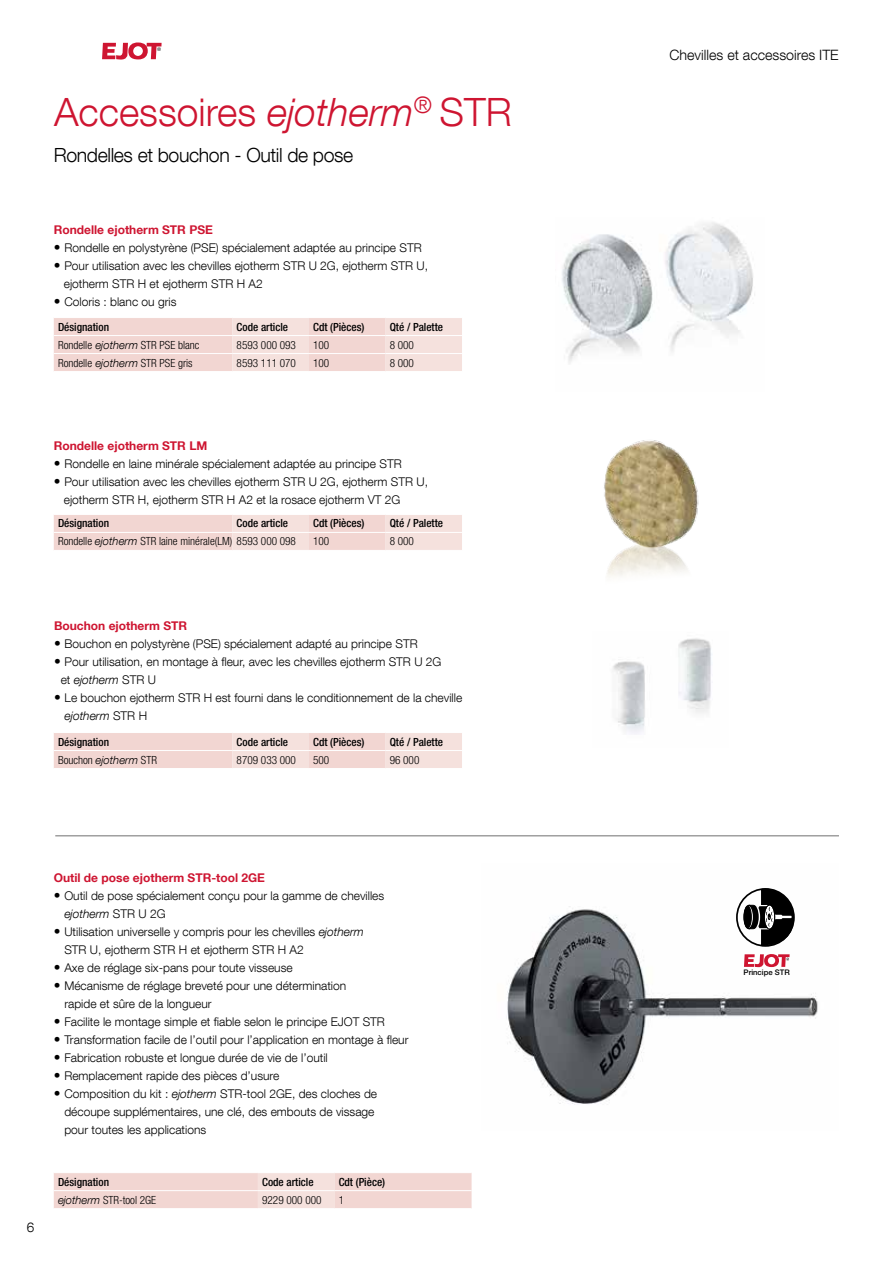
<style>
.page{position:relative;width:893px;height:1263px;background:#fff}
.page>*{position:absolute;margin:0;border:0;box-sizing:border-box;transform-origin:0 0}
.t1{font:300 39px "Helvetica Neue LT Com";color:#ce1531}
.t2{font:300 19.5px "Helvetica Neue LT Com";letter-spacing:-.02em;color:#000}
.t3{font:300 14.25px "Helvetica Neue LT Com";color:#000}
.t4{font:300 13.5px "Helvetica Neue LT Com";color:#000}
.t5{font:300 12px/18px "Helvetica Neue LT Com";color:#000}
.t6{font:700 12px "Helvetica Neue LT Com";color:#ce1531}
.t7{font:300 condensed 11.25px "Helvetica Neue LT Com";color:#000}
.t8{font:500 condensed 11.25px "Helvetica Neue LT Com";color:#000}
.t9{font:500 7.65px "Helvetica Neue LT Com";color:#000}
.s1{font-style:italic}
.s2{font-size:13.5px}
.s3{font-style:italic;font-stretch:normal}
</style>
<div class="page">
<svg style="left:102px;top:42px;width:60px;height:18px"></svg>
<img style="left:613px;top:638px;width:99px;height:96px">
<img style="left:562px;top:222px;width:193px;height:142px">
<img style="left:604px;top:440px;width:95px;height:137px">
<svg style="left:54px;top:318px;width:408px;height:53px;background:#f3dad6"></svg>
<hr style="left:54px;top:335px;width:178px;height:1px;background:#fff">
<hr style="left:232px;top:335px;width:77px;height:1px;background:#fff">
<hr style="left:309px;top:335px;width:76px;height:1px;background:#fff">
<hr style="left:385px;top:335px;width:77px;height:1px;background:#fff">
<hr style="left:54px;top:353px;width:178px;height:1px;background:#fff">
<hr style="left:232px;top:353px;width:77px;height:1px;background:#fff">
<hr style="left:309px;top:353px;width:76px;height:1px;background:#fff">
<hr style="left:385px;top:353px;width:77px;height:1px;background:#fff">
<svg style="left:54px;top:515px;width:408px;height:35px;background:#f3dad6"></svg>
<hr style="left:54px;top:532px;width:178px;height:1px;background:#fff">
<hr style="left:232px;top:532px;width:77px;height:1px;background:#fff">
<hr style="left:309px;top:532px;width:76px;height:1px;background:#fff">
<hr style="left:385px;top:532px;width:77px;height:1px;background:#fff">
<svg style="left:54px;top:733px;width:408px;height:35px;background:#f3dad6"></svg>
<hr style="left:54px;top:750px;width:178px;height:1px;background:#fff">
<hr style="left:232px;top:750px;width:77px;height:1px;background:#fff">
<hr style="left:309px;top:750px;width:76px;height:1px;background:#fff">
<hr style="left:385px;top:750px;width:77px;height:1px;background:#fff">
<hr style="left:55px;top:835px;width:784px;height:1px;background:#706f6f">
<svg style="left:54px;top:1173px;width:418px;height:35px;background:#f2d8d4"></svg>
<hr style="left:54px;top:1190px;width:204px;height:1px;background:#fff">
<hr style="left:258px;top:1190px;width:76px;height:1px;background:#fff">
<hr style="left:334px;top:1190px;width:138px;height:1px;background:#fff">
<img style="left:507px;top:894px;width:311px;height:211px">
<svg style="left:744px;top:954px;width:46px;height:13px"></svg>
<div style="left:736px;top:888px;width:59px;height:59px;border:2px solid #000;border-radius:50%"></div>
<div style="left:743px;top:905px;width:11px;height:24px;border:1px solid #000;border-radius:50%"></div>
<svg style="left:748px;top:888px;width:46px;height:57px"></svg>
<div style="left:744px;top:906px;width:7px;height:22px;background:#000;border-radius:50%"></div>
<div style="left:744px;top:906px;width:8px;height:22px;border:1px solid #000;border-radius:50%"></div>
<h1 class="t1" style="left:54px;top:88px;width:459px">Accessoires <span class="s1">ejotherm</span><sup>®</sup> STR</h1>
<h2 class="t2" style="left:54px;top:143px;width:301px">Rondelles et bouchon - Outil de pose</h2>
<p class="t6" style="left:54px;top:222px;width:161px">Rondelle ejotherm STR PSE</p>
<p class="t5" style="left:54px;top:238px;width:369px"><span class="s2">•</span> Rondelle en polystyrène (PSE) spécialement adaptée au principe STR</p>
<p class="t5" style="left:64px;top:256px;width:366px;text-indent:-10px"><span class="s2">•</span> Pour utilisation avec les chevilles ejotherm STR U 2G, ejotherm STR U, ejotherm STR H et ejotherm STR H A2</p>
<p class="t5" style="left:54px;top:292px;width:124px"><span class="s2">•</span> Coloris : blanc ou gris</p>
<p class="t8" style="left:58px;top:320px;width:53px">Désignation</p>
<p class="t8" style="left:237px;top:320px;width:53px">Code article</p>
<p class="t8" style="left:313px;top:320px;width:53px">Cdt (Pièces)</p>
<p class="t8" style="left:390px;top:320px;width:55px">Qté / Palette</p>
<p class="t7" style="left:58px;top:338px;width:143px">Rondelle <span class="s3">ejotherm</span> STR PSE blanc</p>
<p class="t7" style="left:237px;top:338px;width:61px">8593 000 093</p>
<p class="t7" style="left:313px;top:338px;width:18px">100</p>
<p class="t7" style="left:390px;top:338px;width:26px">8 000</p>
<p class="t7" style="left:58px;top:356px;width:136px">Rondelle <span class="s3">ejotherm</span> STR PSE gris</p>
<p class="t7" style="left:237px;top:356px;width:61px">8593 111 070</p>
<p class="t7" style="left:313px;top:356px;width:18px">100</p>
<p class="t7" style="left:390px;top:356px;width:26px">8 000</p>
<p class="t6" style="left:54px;top:438px;width:155px">Rondelle ejotherm STR LM</p>
<p class="t5" style="left:54px;top:454px;width:349px"><span class="s2">•</span> Rondelle en laine minérale spécialement adaptée au principe STR</p>
<p class="t5" style="left:64px;top:472px;width:366px;text-indent:-10px"><span class="s2">•</span> Pour utilisation avec les chevilles ejotherm STR U 2G, ejotherm STR U, ejotherm STR H, ejotherm STR H A2 et la rosace ejotherm VT 2G</p>
<p class="t8" style="left:58px;top:517px;width:53px">Désignation</p>
<p class="t8" style="left:237px;top:517px;width:53px">Code article</p>
<p class="t8" style="left:313px;top:517px;width:53px">Cdt (Pièces)</p>
<p class="t8" style="left:390px;top:517px;width:55px">Qté / Palette</p>
<p class="t7" style="left:58px;top:535px;width:239px">Rondelle <span class="s3">ejotherm</span> STR laine minérale(LM) 8593 000 098</p>
<p class="t7" style="left:313px;top:535px;width:18px">100</p>
<p class="t7" style="left:390px;top:535px;width:26px">8 000</p>
<p class="t6" style="left:54px;top:618px;width:135px">Bouchon ejotherm STR</p>
<p class="t5" style="left:54px;top:634px;width:365px"><span class="s2">•</span> Bouchon en polystyrène (PSE) spécialement adapté au principe STR</p>
<p class="t5" style="left:61px;top:652px;width:382px;text-indent:-7px"><span class="s2">•</span> Pour utilisation, en montage à fleur, avec les chevilles ejotherm STR U 2G et <span class="s1">ejotherm</span> STR U</p>
<p class="t5" style="left:65px;top:688px;width:399px;text-indent:-11px"><span class="s2">•</span> Le bouchon ejotherm STR H est fourni dans le conditionnement de la cheville <span class="s1">ejotherm</span> STR H</p>
<p class="t8" style="left:58px;top:735px;width:53px">Désignation</p>
<p class="t8" style="left:237px;top:735px;width:53px">Code article</p>
<p class="t8" style="left:313px;top:735px;width:53px">Cdt (Pièces)</p>
<p class="t8" style="left:390px;top:735px;width:55px">Qté / Palette</p>
<p class="t7" style="left:58px;top:753px;width:100px">Bouchon <span class="s3">ejotherm</span> STR</p>
<p class="t7" style="left:237px;top:753px;width:61px">8709 033 000</p>
<p class="t7" style="left:313px;top:753px;width:18px">500</p>
<p class="t7" style="left:390px;top:753px;width:31px">96 000</p>
<p class="t4" style="left:27px;top:1219px;width:9px">6</p>
<p class="t6" style="left:54px;top:870px;width:213px">Outil de pose ejotherm STR-tool 2GE</p>
<p class="t5" style="left:64px;top:886px;width:321px;text-indent:-11px"><span class="s2">•</span> Outil de pose spécialement conçu pour la gamme de chevilles <span class="s1">ejotherm</span> STR U 2G</p>
<p class="t5" style="left:64px;top:922px;width:301px;text-indent:-11px"><span class="s2">•</span> Utilisation universelle y compris pour les chevilles <span class="s1">ejotherm<br></span>STR U, ejotherm STR H et ejotherm STR H A2</p>
<p class="t5" style="left:54px;top:958px;width:240px"><span class="s2">•</span> Axe de réglage six-pans pour toute visseuse</p>
<p class="t5" style="left:64px;top:976px;width:283px;text-indent:-11px"><span class="s2">•</span> Mécanisme de réglage breveté pour une détermination rapide et sûre de la longueur</p>
<p class="t5" style="left:54px;top:1012px;width:333px"><span class="s2">•</span> Facilite le montage simple et fiable selon le principe EJOT STR</p>
<p class="t5" style="left:54px;top:1030px;width:356px"><span class="s2">•</span> Transformation facile de l’outil pour l’application en montage à fleur</p>
<p class="t5" style="left:54px;top:1048px;width:276px"><span class="s2">•</span> Fabrication robuste et longue durée de vie de l’outil</p>
<p class="t5" style="left:54px;top:1066px;width:227px"><span class="s2">•</span> Remplacement rapide des pièces d’usure</p>
<p class="t5" style="left:64px;top:1084px;width:314px;text-indent:-11px"><span class="s2">•</span> Composition du kit : <span class="s1">ejotherm</span> STR-tool 2GE, des cloches de découpe supplémentaires, une clé, des embouts de vissage pour toutes les applications</p>
<p class="t8" style="left:58px;top:1175px;width:53px">Désignation</p>
<p class="t8" style="left:262px;top:1175px;width:53px">Code article</p>
<p class="t8" style="left:339px;top:1175px;width:48px">Cdt (Pièce)</p>
<p class="t7" style="left:58px;top:1193px;width:100px"><span class="s3">ejotherm</span> STR-tool 2GE</p>
<p class="t7" style="left:262px;top:1193px;width:61px">9229 000 000</p>
<p class="t7" style="left:339px;top:1193px;width:7px">1</p>
<p class="t3" style="left:669px;top:46px;width:171px">Chevilles et accessoires ITE</p>
<p class="t9" style="left:744px;top:968px;width:48px">Principe STR</p>
</div>
